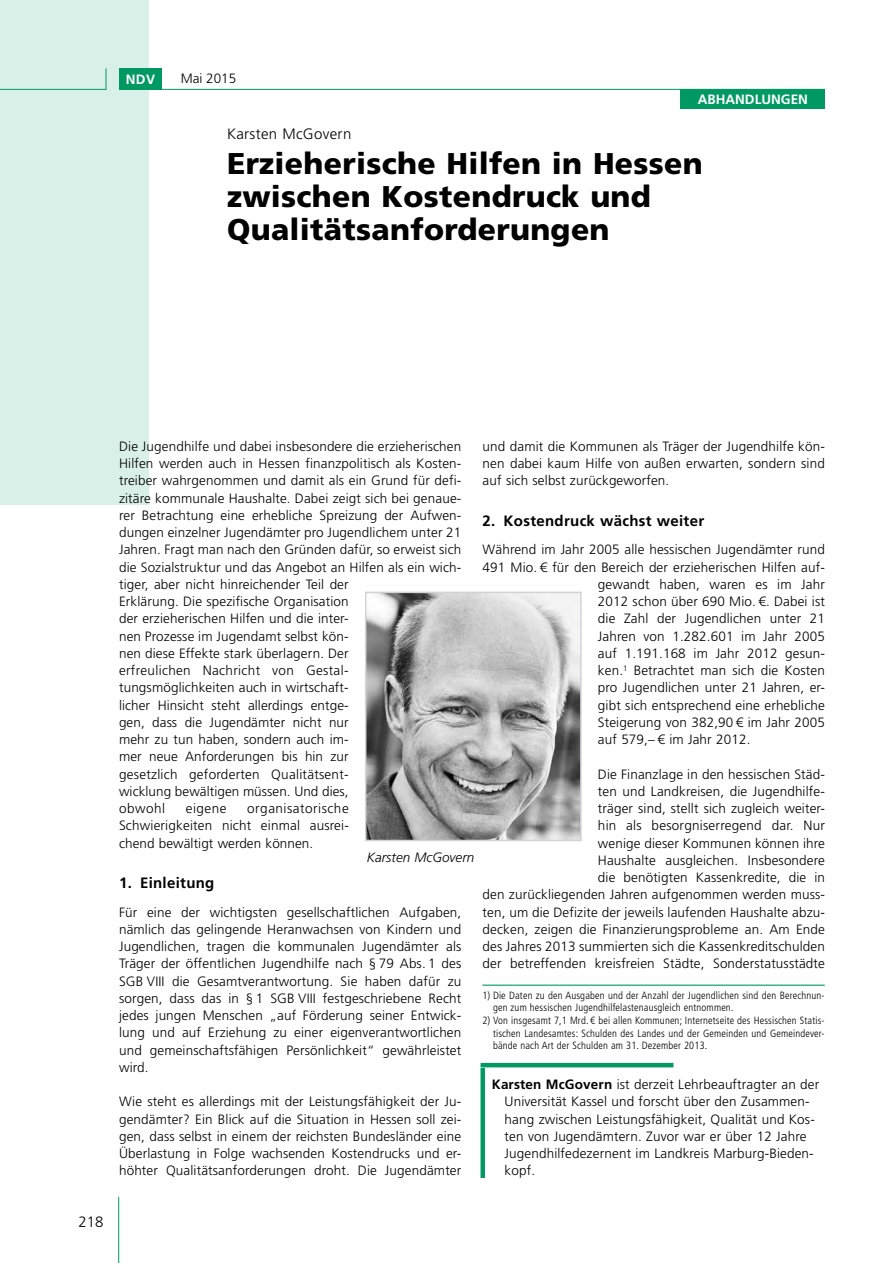
<style>
.page{position:relative;width:893px;height:1263px;background:#fff}
.page>*{position:absolute;margin:0;border:0;box-sizing:border-box;transform-origin:0 0}
.t1{font:900 30px/33px "Frutiger LT";letter-spacing:.01em;color:#000}
.t2{font:700 15px "Frutiger LT";letter-spacing:.02em;color:#000}
.t3{font:300 15px "Frutiger LT";letter-spacing:.02em;color:#000}
.t4{font:300 13.5px/17.2px "Frutiger LT";letter-spacing:.01em;color:#000;text-align:justify}
.t5{font:700 13.5px "Frutiger LT";color:#fff}
.t6{font:italic 300 13.5px "Frutiger LT";color:#000}
.t7{font:300 condensed 10.5px/12.8px "Frutiger LT";letter-spacing:.015em;color:#000}
.s1{font-weight:700}
</style>
<div class="page">
<div style="left:0;top:0;width:149px;height:505px;background:#d9f0e8"></div>
<hr style="left:0;top:89px;width:106px;height:1px;background:#009964">
<hr style="left:119px;top:89px;width:706px;height:1px;background:#009964">
<svg style="left:106px;top:68px;width:1px;height:22px"></svg>
<hr style="left:118px;top:1197px;width:1px;height:66px;background:#009964">
<div style="left:119px;top:68px;width:43px;height:21px;background:#009964"></div>
<hr style="left:482px;top:984px;width:343px;height:2px;background:#009964">
<div style="left:681px;top:90px;width:144px;height:19px;background:#009964"></div>
<hr style="left:480px;top:1063px;width:193px;height:4px;background:#009964">
<div style="left:480px;top:1068px;width:5px;height:110px;background:#009964"></div>
<img style="left:368px;top:595px;width:211px;height:243px">
<div style="left:365px;top:592px;width:217px;height:249px;border:2px solid #d1d3d4"></div>
<p class="t5" style="left:126px;top:71px;width:31px">NDV</p>
<p class="t4" style="left:181px;top:70px;width:57px">Mai 2015</p>
<p class="t5" style="left:698px;top:92px;width:112px">ABHANDLUNGEN</p>
<p class="t3" style="left:227px;top:125px;width:126px">Karsten McGovern</p>
<h1 class="t1" style="left:227px;top:147px;width:477px">Erzieherische Hilfen in Hessen zwischen Kostendruck und<br>Qualitätsanforderungen</h1>
<p class="t3" style="left:78px;top:1213px;width:27px">218</p>
<p class="t4" style="left:119px;top:438px;width:344px;text-align:left">Die Jugendhilfe und dabei insbesondere die erzieherischen Hilfen werden auch in Hessen finanzpolitisch als Kosten&shy;treiber wahrgenommen und damit als ein Grund für defi&shy;zitäre kommunale Haushalte. Dabei zeigt sich bei genaue&shy;rer Betrachtung eine erhebliche Spreizung der Aufwen&shy;dungen einzelner Jugendämter pro Jugendlichem unter 21<br>Jahren. Fragt man nach den Gründen dafür, so erweist sich die Sozialstruktur und das Angebot an Hilfen als ein wich&shy;tiger, aber nicht hinreichender Teil der<br>Erklärung. Die spezifische Organisation<br>der erzieherischen Hilfen und die inter-<br>nen Prozesse im Jugendamt selbst kön-<br>nen diese Effekte stark überlagern. Der<br>erfreulichen Nachricht von Gestal&shy;tungsmöglichkeiten auch in wirtschaft-<br>licher Hinsicht steht allerdings entge-<br>gen, dass die Jugendämter nicht nur<br>mehr zu tun haben, sondern auch im-<br>mer neue Anforderungen bis hin zur<br>gesetzlich geforderten Qualitätsent-<br>wicklung bewältigen müssen. Und dies,<br>obwohl</p>
<p class="t4" style="left:119px;top:800px;width:231px;text-indent:128px">organisatorische Schwierigkeiten nicht einmal ausrei&shy;chend bewältigt werden können.</p>
<p class="t2" style="left:119px;top:874px;width:97px">1. Einleitung</p>
<p class="t4" style="left:119px;top:903px;width:344px">Für eine der wichtigsten gesellschaftlichen Aufgaben, nämlich das gelingende Heranwachsen von Kindern und Jugendlichen, tragen die kommunalen Jugendämter als Träger der öffentlichen Jugendhilfe nach § 79 Abs. 1 des SGB VIII die Gesamtverantwortung. Sie haben dafür zu sorgen, dass das in § 1 SGB VIII festgeschriebene Recht jedes jungen Menschen „auf Förderung seiner Entwick&shy;lung und auf Erziehung zu einer eigenverantwortlichen und gemeinschaftsfähigen Persönlichkeit“ gewährleistet wird.</p>
<p class="t4" style="left:119px;top:1093px;width:344px">Wie steht es allerdings mit der Leistungsfähigkeit der Ju&shy;gendämter? Ein Blick auf die Situation in Hessen soll zei&shy;gen, dass selbst in einem der reichsten Bundesländer eine Überlastung in Folge wachsenden Kostendrucks und er&shy;höhter Qualitätsanforderungen droht. Die Jugendämter</p>
<p class="t4" style="left:186px;top:800px;width:42px">eigene</p>
<p class="t6" style="left:367px;top:850px;width:109px">Karsten McGovern</p>
<p class="t4" style="left:483px;top:438px;width:344px">und damit die Kommunen als Träger der Jugendhilfe kön&shy;nen dabei kaum Hilfe von außen erwarten, sondern sind auf sich selbst zurückgeworfen.</p>
<p class="t2" style="left:483px;top:512px;width:223px">2. Kostendruck wächst weiter</p>
<p class="t4" style="left:483px;top:541px;width:344px">Während im Jahr 2005 alle hessischen Jugendämter rund</p>
<p class="t4" style="left:483px;top:558px;width:344px">491 Mio. € für den Bereich der erzieherischen Hilfen auf-</p>
<p class="t4" style="left:598px;top:576px;width:229px">gewandt haben, waren es im Jahr</p>
<p class="t4" style="left:598px;top:593px;width:229px">2012 schon über 690 Mio. €. Dabei ist</p>
<p class="t4" style="left:598px;top:610px;width:229px">die Zahl der Jugendlichen unter 21</p>
<p class="t4" style="left:598px;top:627px;width:229px">Jahren von 1.282.601 im Jahr 2005</p>
<p class="t4" style="left:598px;top:645px;width:229px">auf 1.191.168 im Jahr 2012 gesun-</p>
<p class="t4" style="left:598px;top:662px;width:228px">ken.<sup>1</sup> Betrachtet man sich die Kosten</p>
<p class="t4" style="left:598px;top:679px;width:229px">pro Jugendlichen unter 21 Jahren, er-</p>
<p class="t4" style="left:598px;top:696px;width:229px">gibt sich entsprechend eine erhebliche</p>
<p class="t4" style="left:598px;top:714px;width:229px">Steigerung von 382,90 € im Jahr 2005</p>
<p class="t4" style="left:598px;top:731px;width:154px">auf 579,– € im Jahr 2012.</p>
<p class="t4" style="left:483px;top:765px;width:344px;text-align:right">Die Finanzlage in den hessischen Städ-<br>ten und Landkreisen, die Jugendhilfe-<br>träger sind, stellt sich zugleich weiter-<br>hin als besorgniserregend dar. Nur<br>wenige dieser Kommunen können ihre<br>Haushalte ausgleichen. Insbesondere<br>die benötigten Kassenkredite, die in<br>den zurückliegenden Jahren aufgenommen werden muss&shy;ten, um die Defizite der jeweils laufenden Haushalte abzu&shy;decken, zeigen die Finanzierungsprobleme an. Am Ende des Jahres 2013 summierten sich die Kassenkreditschulden der betreffenden kreisfreien Städte, Sonderstatusstädte</p>
<p class="t7" style="left:493px;top:989px;width:333px;text-indent:-11px">1) Die Daten zu den Ausgaben und der Anzahl der Jugendlichen sind den Berechnun&shy;gen zum hessischen Jugendhilfelastenausgleich entnommen.</p>
<p class="t7" style="left:493px;top:1014px;width:333px;text-align:justify;text-indent:-11px">2) Von insgesamt 7,1 Mrd. € bei allen Kommunen; Internetseite des Hessischen Statis&shy;tischen Landesamtes: Schulden des Landes und der Gemeinden und Gemeindever&shy;bände nach Art der Schulden am 31. Dezember 2013.</p>
<p class="t4" style="left:505px;top:1076px;width:316px;text-align:left;text-indent:-13px"><span class="s1">Karsten McGovern</span> ist derzeit Lehrbeauftragter an der Universität Kassel und forscht über den Zusammen&shy;hang zwischen Leistungsfähigkeit, Qualität und Kos&shy;ten von Jugendämtern. Zuvor war er über 12 Jahre Jugendhilfedezernent im Landkreis Marburg-Bieden&shy;kopf.</p>
</div>
